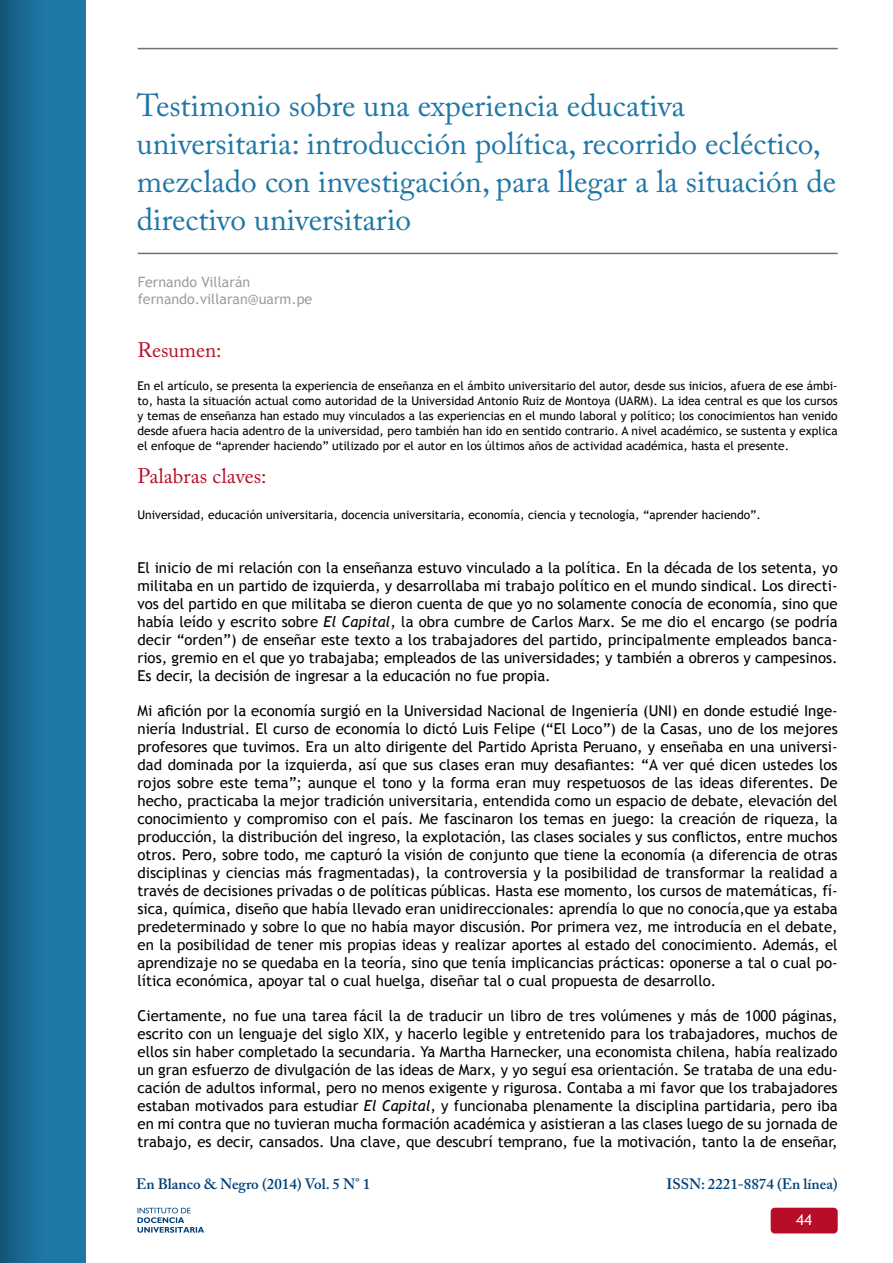
<style>
.page{position:relative;width:893px;height:1263px;background:#fff}
.page>*{position:absolute;margin:0;border:0;box-sizing:border-box;transform-origin:0 0}
.t1{font:31.5px/37.8px "Adobe Caslon Pro";color:#1f77a6}
.t2{font:21px "Adobe Caslon Pro";color:#b80d29}
.t3{font:15px/18px "Trebuchet MS";color:#000;text-align:justify}
.t4{font:600 15px "Adobe Caslon Pro";color:#004178}
.t5{font:15px "Trebuchet MS";color:#fff}
.t6{font:14.25px/17.1px "Trebuchet MS";color:#9c9e9f}
.t7{font:12px/15px "Trebuchet MS";color:#000;text-align:justify}
.s1{font-style:italic}
</style>
<div class="page">
<div style="left:0;top:0;width:85px;height:1263px;background:linear-gradient(to right,#155e86,#2380b1)"></div>
<div style="left:771px;top:1208px;width:67px;height:25px;background:#b80d29;border-radius:4px"></div>
<hr style="left:138px;top:48px;width:700px;height:1px;background:#707172">
<hr style="left:138px;top:253px;width:700px;height:1px;background:#707172">
<svg style="left:137px;top:1208px;width:67px;height:25px"></svg>
<h1 class="t1" style="left:137px;top:86px;width:701px">Testimonio sobre una experiencia educativa universitaria: introducción política, recorrido ecléctico, mezclado con investigación, para llegar a la situación de directivo universitario</h1>
<p class="t6" style="left:138px;top:274px;width:176px">Fernando Villarán fernando.villaran@uarm.pe</p>
<h2 class="t2" style="left:137px;top:338px;width:86px">Resumen:</h2>
<p class="t7" style="left:137px;top:379px;width:702px">En el artículo, se presenta la experiencia de enseñanza en el ámbito universitario del autor, desde sus inicios, afuera de ese ámbi&shy;to, hasta la situación actual como autoridad de la Universidad Antonio Ruiz de Montoya (UARM). La idea central es que los cursos y temas de enseñanza han estado muy vinculados a las experiencias en el mundo laboral y político; los conocimientos han venido desde afuera hacia adentro de la universidad, pero también han ido en sentido contrario. A nivel académico, se sustenta y explica el enfoque de “aprender haciendo” utilizado por el autor en los últimos años de actividad académica, hasta el presente.</p>
<h2 class="t2" style="left:137px;top:464px;width:131px">Palabras claves:</h2>
<p class="t7" style="left:137px;top:508px;width:625px">Universidad, educación universitaria, docencia universitaria, economía, ciencia y tecnología, “aprender haciendo”.</p>
<p class="t3" style="left:137px;top:559px;width:702px">El inicio de mi relación con la enseñanza estuvo vinculado a la política. En la década de los setenta, yo militaba en un partido de izquierda, y desarrollaba mi trabajo político en el mundo sindical. Los directi&shy;vos del partido en que militaba se dieron cuenta de que yo no solamente conocía de economía, sino que había leído y escrito sobre <span class="s1">El Capital</span>, la obra cumbre de Carlos Marx. Se me dio el encargo (se podría decir “orden”) de enseñar este texto a los trabajadores del partido, principalmente empleados banca&shy;rios, gremio en el que yo trabajaba; empleados de las universidades; y también a obreros y campesinos.<br>Es decir, la decisión de ingresar a la educación no fue propia.</p>
<p class="t3" style="left:137px;top:702px;width:702px">Mi afición por la economía surgió en la Universidad Nacional de Ingeniería (UNI) en donde estudié Inge&shy;niería Industrial. El curso de economía lo dictó Luis Felipe (“El Loco”) de la Casas, uno de los mejores profesores que tuvimos. Era un alto dirigente del Partido Aprista Peruano, y enseñaba en una universi&shy;dad dominada por la izquierda, así que sus clases eran muy desafiantes: “A ver qué dicen ustedes los rojos sobre este tema”; aunque el tono y la forma eran muy respetuosos de las ideas diferentes. De hecho, practicaba la mejor tradición universitaria, entendida como un espacio de debate, elevación del conocimiento y compromiso con el país. Me fascinaron los temas en juego: la creación de riqueza, la producción, la distribución del ingreso, la explotación, las clases sociales y sus conflictos, entre muchos otros. Pero, sobre todo, me capturó la visión de conjunto que tiene la economía (a diferencia de otras disciplinas y ciencias más fragmentadas), la controversia y la posibilidad de transformar la realidad a través de decisiones privadas o de políticas públicas. Hasta ese momento, los cursos de matemáticas, fí&shy;sica, química, diseño que había llevado eran unidireccionales: aprendía lo que no conocía,que ya estaba predeterminado y sobre lo que no había mayor discusión. Por primera vez, me introducía en el debate, en la posibilidad de tener mis propias ideas y realizar aportes al estado del conocimiento. Además, el aprendizaje no se quedaba en la teoría, sino que tenía implicancias prácticas: oponerse a tal o cual po&shy;lítica económica, apoyar tal o cual huelga, diseñar tal o cual propuesta de desarrollo.</p>
<p class="t3" style="left:137px;top:1007px;width:702px">Ciertamente, no fue una tarea fácil la de traducir un libro de tres volúmenes y más de 1000 páginas, escrito con un lenguaje del siglo XIX, y hacerlo legible y entretenido para los trabajadores, muchos de ellos sin haber completado la secundaria. Ya Martha Harnecker, una economista chilena, había realizado un gran esfuerzo de divulgación de las ideas de Marx, y yo seguí esa orientación. Se trataba de una edu&shy;cación de adultos informal, pero no menos exigente y rigurosa. Contaba a mi favor que los trabajadores estaban motivados para estudiar <span class="s1">El Capital</span>, y funcionaba plenamente la disciplina partidaria, pero iba en mi contra que no tuvieran mucha formación académica y asistieran a las clases luego de su jornada de trabajo, es decir, cansados. Una clave, que descubrí temprano, fue la motivación, tanto la de enseñar,</p>
<p class="t4" style="left:136px;top:1174px;width:236px">En Blanco &amp; Negro (2014) Vol. 5 N° 1</p>
<p class="t4" style="left:667px;top:1174px;width:173px">ISSN: 2221-8874 (En línea)</p>
<p class="t5" style="left:796px;top:1211px;width:17px">44</p>
</div>
